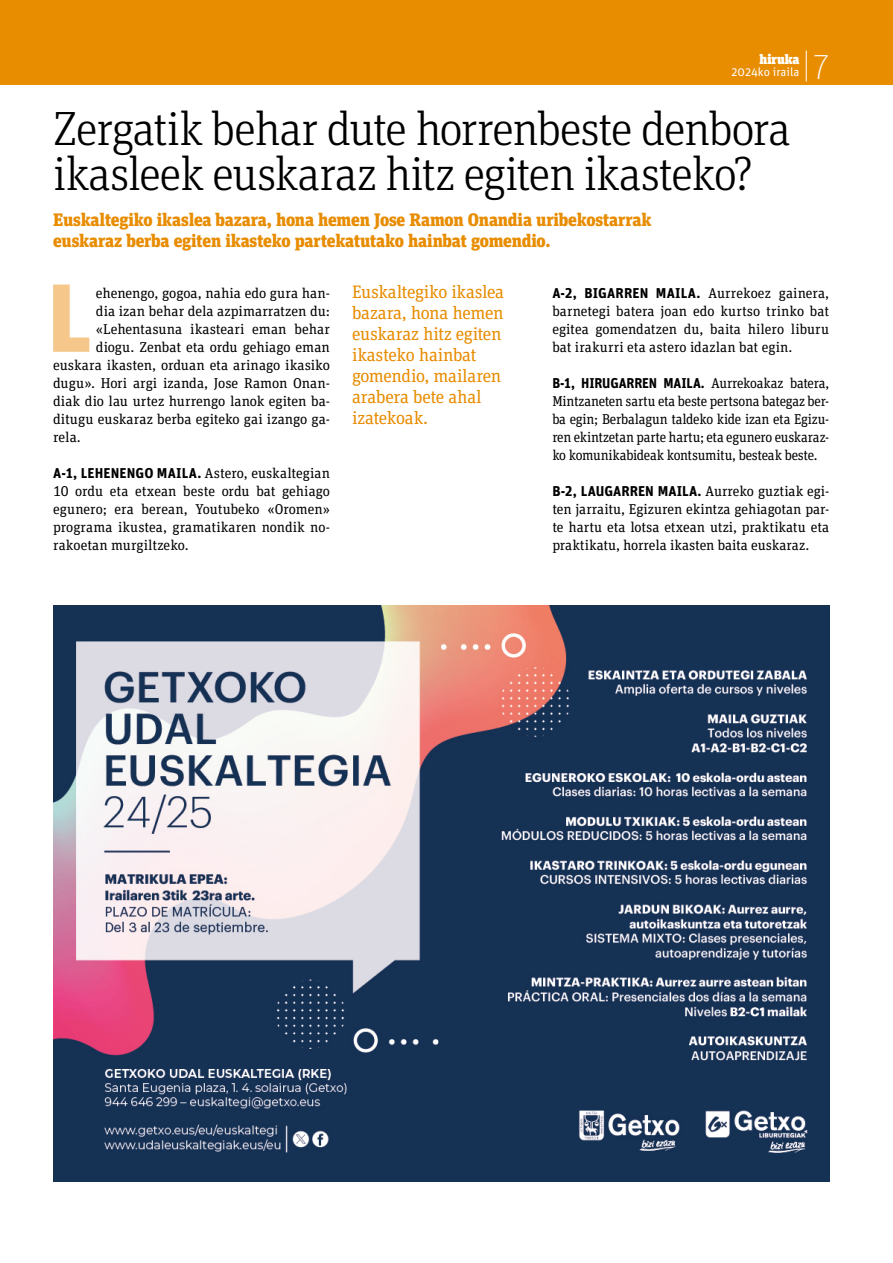
<style>
.page{position:relative;width:893px;height:1263px;background:#fff}
.page>*{position:absolute;margin:0;border:0;box-sizing:border-box;transform-origin:0 0}
.TESTUA_1__paragrafoa{font:900 96.6px "FF Unit Pro";color:#f6c78b}
.KULTURA_Titularra{font:300 48px/45px "FF Unit Slab Pro";letter-spacing:-.03em;color:#000}
.t1{font:100 34.5px "FF Unit Pro";color:#fff}
.SARRERA{font:900 18px/21px "FF Unit Slab Pro";letter-spacing:-.01em;color:#e88c00}
.LEHIOA{font:18px/21px "FF Unit Slab Pro";letter-spacing:-.015em;color:#e88c00}
.TESTUA_Tartekiarekin{font:14.25px/18px "FF Unit Slab Pro";color:#000;text-align:justify}
.TESTUA_1__paragrafoa-2{font:14.25px "FF Unit Slab Pro";color:#000}
.TESTUA_Tartekiarekin-2{font:14.25px/18px "FF Unit Slab Pro";color:#000;text-align:justify;scale:.96 1}
.t2{font:900 13.5px "FF Unit Slab Pro";color:#fff}
.t3{font:12px "FF Unit Pro";color:#fff}
.s1{font-family:"FF Unit Pro";font-weight:700}
</style>
<div class="page">
<div style="left:0;top:0;width:893px;height:85px;background:#e88c00"></div>
<hr style="left:806px;top:51px;width:1px;height:31px;background:#fff">
<img style="left:53px;top:605px;width:776px;height:577px">
<p class="t2" style="left:759px;top:49px;width:41px">hiruka</p>
<p class="t3" style="left:731px;top:63px;width:69px">2024ko iraila</p>
<h3 class="t1" style="left:813px;top:45px;width:18px">7</h3>
<p class="KULTURA_Titularra" style="left:53px;top:104px;width:739px">Zergatik behar dute horrenbeste denbora ikasleek euskaraz hitz egiten ikasteko?</p>
<p class="SARRERA" style="left:53px;top:208px;width:600px">Euskaltegiko ikaslea bazara, hona hemen Jose Ramon Onandia uribekostarrak euskaraz berba egiten ikasteko partekatutako hainbat gomendio.</p>
<p class="TESTUA_1__paragrafoa" style="left:47px;top:246px;width:47px">L</p>
<p class="TESTUA_1__paragrafoa-2" style="left:96px;top:283px;width:236px">ehenengo, gogoa, nahia edo gura han-</p>
<p class="TESTUA_1__paragrafoa-2" style="left:96px;top:301px;width:236px">dia izan behar dela azpimarratzen du:</p>
<p class="TESTUA_1__paragrafoa-2" style="left:96px;top:319px;width:236px">«Lehentasuna ikasteari eman behar</p>
<p class="TESTUA_1__paragrafoa-2" style="left:96px;top:337px;width:236px">diogu. Zenbat eta ordu gehiago eman</p>
<p class="TESTUA_1__paragrafoa-2" style="left:53px;top:355px;width:278px">euskara ikasten, orduan eta arinago ikasiko</p>
<p class="TESTUA_1__paragrafoa-2" style="left:53px;top:373px;width:278px">dugu». Hori argi izanda, Jose Ramon Onan-</p>
<p class="TESTUA_1__paragrafoa-2" style="left:53px;top:391px;width:278px">diak dio lau urtez hurrengo lanok egiten ba-</p>
<p class="TESTUA_1__paragrafoa-2" style="left:53px;top:409px;width:278px">ditugu euskaraz berba egiteko gai izango ga-</p>
<p class="TESTUA_1__paragrafoa-2" style="left:53px;top:427px;width:29px">rela.</p>
<p class="TESTUA_Tartekiarekin" style="left:53px;top:463px;width:278px"><span class="s1">A-1, LEHENENGO MAILA.</span> Astero, euskaltegian 10 ordu eta etxean beste ordu bat gehiago egunero; era berean, Youtubeko «Oromen» programa ikustea, gramatikaren nondik no&shy;rakoetan murgiltzeko.</p>
<p class="LEHIOA" style="left:352px;top:281px;width:154px">Euskaltegiko ikaslea bazara, hona hemen euskaraz hitz egiten ikasteko hainbat gomendio, mailaren arabera bete ahal izatekoak.</p>
<p class="TESTUA_Tartekiarekin" style="left:552px;top:283px;width:278px"><span class="s1">A-2, BIGARREN MAILA.</span> Aurrekoez gainera, barnetegi batera joan edo kurtso trinko bat egitea gomendatzen du, baita hilero liburu bat irakurri eta astero idazlan bat egin.</p>
<p class="TESTUA_Tartekiarekin-2" style="left:552px;top:373px;width:290px"><span class="s1">B-1, HIRUGARREN MAILA.</span> Aurrekoakaz batera, Mintzaneten sartu eta beste pertsona bategaz ber&shy;ba egin; Berbalagun taldeko kide izan eta Egizu&shy;ren ekintzetan parte hartu; eta egunero euskaraz&shy;ko komunikabideak kontsumitu, besteak beste.</p>
<p class="TESTUA_Tartekiarekin" style="left:552px;top:481px;width:278px"><span class="s1">B-2, LAUGARREN MAILA.</span> Aurreko guztiak egi&shy;ten jarraitu, Egizuren ekintza gehiagotan par&shy;te hartu eta lotsa etxean utzi, praktikatu eta praktikatu, horrela ikasten baita euskaraz.</p>
</div>
